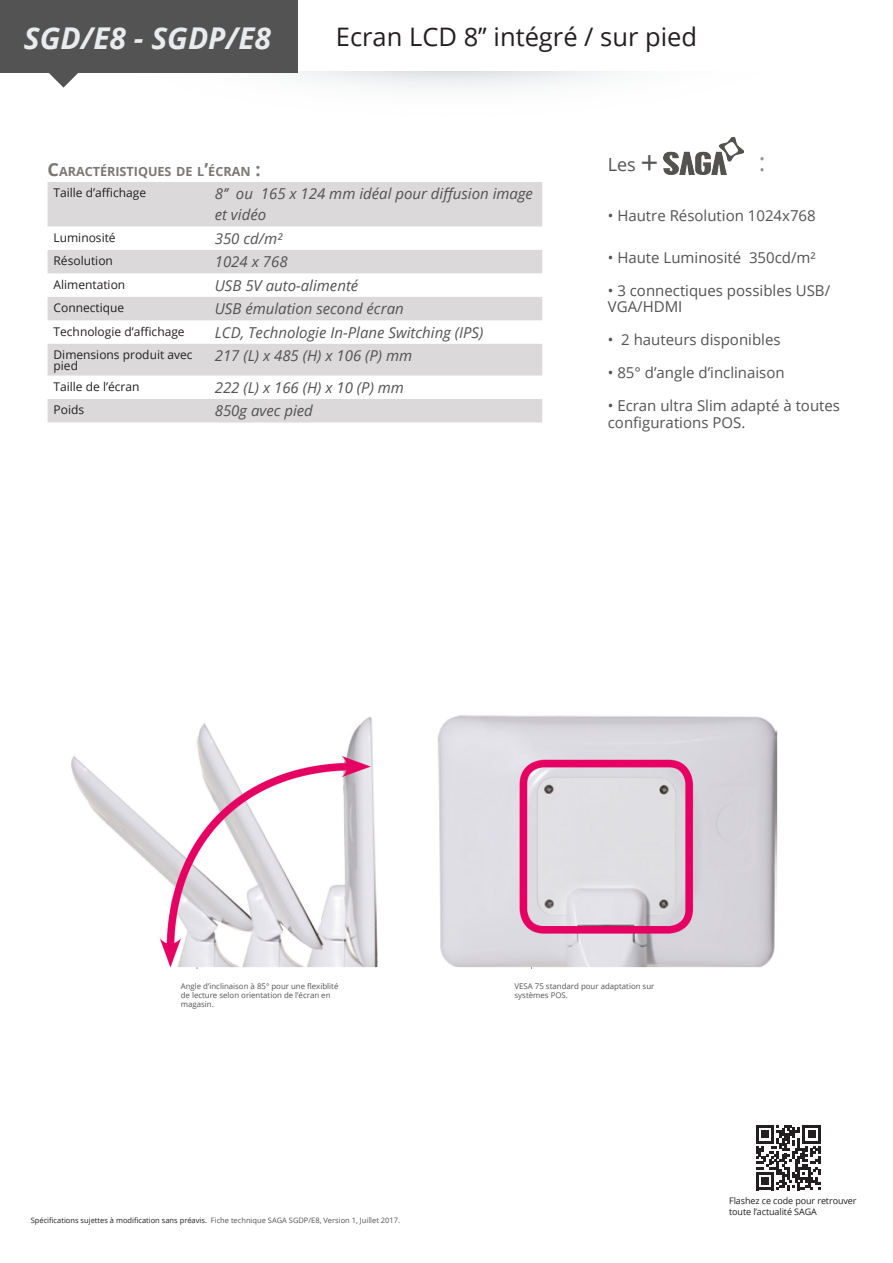
<style>
.page{position:relative;width:893px;height:1263px;background:#fff}
.page>*{position:absolute;margin:0;border:0;box-sizing:border-box;transform-origin:0 0}
.t1{font:italic 700 30px "Open Sans";color:#e9ebec}
.t2{font:25.5px "Open Sans";color:#231f20}
.t3{font:25.5px "Open Sans";color:#989595}
.t4{font:18px "Open Sans";color:#535353}
.t5{font:italic 15px "Open Sans";color:#535353}
.t6{font:15px/16.5px "Open Sans";color:#535353}
.t7{font:700 12.6px "Open Sans";color:#7b7877}
.t8{font:12px/10.5px "Open Sans";color:#231f20}
.t9{font:9px/10.8px "Open Sans";letter-spacing:-.01em;color:#231f20}
.t10{font:7.8px/9px "Open Sans";color:#535353}
.t11{font:7.5px "Open Sans";color:#231f20}
.s1{font-size:18px}
.s2{font-size:31.5px}
.s3{color:#535353}
</style>
<div class="page">
<img style="left:0;top:72px;width:736px;height:66px">
<div style="left:0;top:0;width:298px;height:72px;background:#535353"></div>
<svg style="left:47px;top:72px;width:33px;height:16px"></svg>
<img style="left:663px;top:138px;width:81px;height:37px">
<svg style="left:756px;top:1125px;width:65px;height:65px"></svg>
<svg style="left:48px;top:182px;width:494px;height:240px;fill:#dbd9d9"></svg>
<img style="left:71px;top:715px;width:707px;height:254px">
<p class="t1" style="left:24px;top:17px;width:249px">SGD/E8 - SGDP/E8</p>
<p class="t2" style="left:336px;top:19px;width:363px">Ecran LCD 8’’ intégré / sur pied</p>
<p class="t7" style="left:48px;top:162px;width:214px"><span class="s1">C</span>ARACTÉRISTIQUES DE L<span class="s1">’</span>ÉCRAN <span class="s1">:</span></p>
<p class="t8" style="left:54px;top:187px;width:94px">Taille d’affichage</p>
<p class="t5" style="left:215px;top:184px;width:320px">8’’ ou 165 x 124 mm idéal pour diffusion image</p>
<p class="t5" style="left:215px;top:205px;width:53px">et vidéo</p>
<p class="t8" style="left:54px;top:232px;width:64px">Luminosité</p>
<p class="t5" style="left:215px;top:228px;width:69px">350 cd/m²</p>
<p class="t8" style="left:54px;top:255px;width:61px">Résolution</p>
<p class="t5" style="left:215px;top:252px;width:74px">1024 x 768</p>
<p class="t8" style="left:54px;top:279px;width:73px">Alimentation</p>
<p class="t5" style="left:215px;top:275px;width:145px">USB 5V auto-alimenté</p>
<p class="t8" style="left:54px;top:302px;width:72px">Connectique</p>
<p class="t5" style="left:215px;top:299px;width:190px">USB émulation second écran</p>
<p class="t8" style="left:54px;top:326px;width:133px">Technologie d’affichage</p>
<p class="t5" style="left:215px;top:322px;width:270px">LCD, Technologie In-Plane Switching (IPS)</p>
<p class="t8" style="left:54px;top:349px;width:141px">Dimensions produit avec pied</p>
<p class="t5" style="left:215px;top:346px;width:199px">217 (L) x 485 (H) x 106 (P) mm</p>
<p class="t8" style="left:54px;top:381px;width:87px">Taille de l’écran</p>
<p class="t5" style="left:215px;top:377px;width:191px">222 (L) x 166 (H) x 10 (P) mm</p>
<p class="t8" style="left:54px;top:404px;width:32px">Poids</p>
<p class="t5" style="left:215px;top:401px;width:100px">850g avec pied</p>
<p class="t4" style="left:608px;top:152px;width:52px">Les <span class="s2">+</span></p>
<p class="t3" style="left:759px;top:144px;width:8px">:</p>
<p class="t6" style="left:608px;top:207px;width:209px">• Hautre Résolution 1024x768</p>
<p class="t6" style="left:608px;top:249px;width:209px">• Haute Luminosité 350cd/m²</p>
<p class="t6" style="left:608px;top:282px;width:224px">• 3 connectiques possibles USB/<br>VGA/HDMI</p>
<p class="t6" style="left:608px;top:331px;width:174px">• 2 hauteurs disponibles</p>
<p class="t6" style="left:608px;top:364px;width:178px">• 85° d’angle d’inclinaison</p>
<p class="t6" style="left:608px;top:397px;width:234px">• Ecran ultra Slim adapté à toutes configurations POS.</p>
<p class="t10" style="left:181px;top:982px;width:159px">Angle d’inclinaison à 85° pour une flexiblité de lecture selon orientation de l’écran en magasin.</p>
<p class="t10" style="left:514px;top:982px;width:141px">VESA 75 standard pour adaptation sur systèmes POS.</p>
<p class="t11" style="left:31px;top:1215px;width:371px">Spécifications sujettes à modification sans préavis. <span class="s3">Fiche technique SAGA SGDP/E8, Version 1, Juillet 2017.</span></p>
<p class="t9" style="left:729px;top:1195px;width:129px">Flashez ce code pour retrouver toute l’actualité SAGA</p>
</div>
